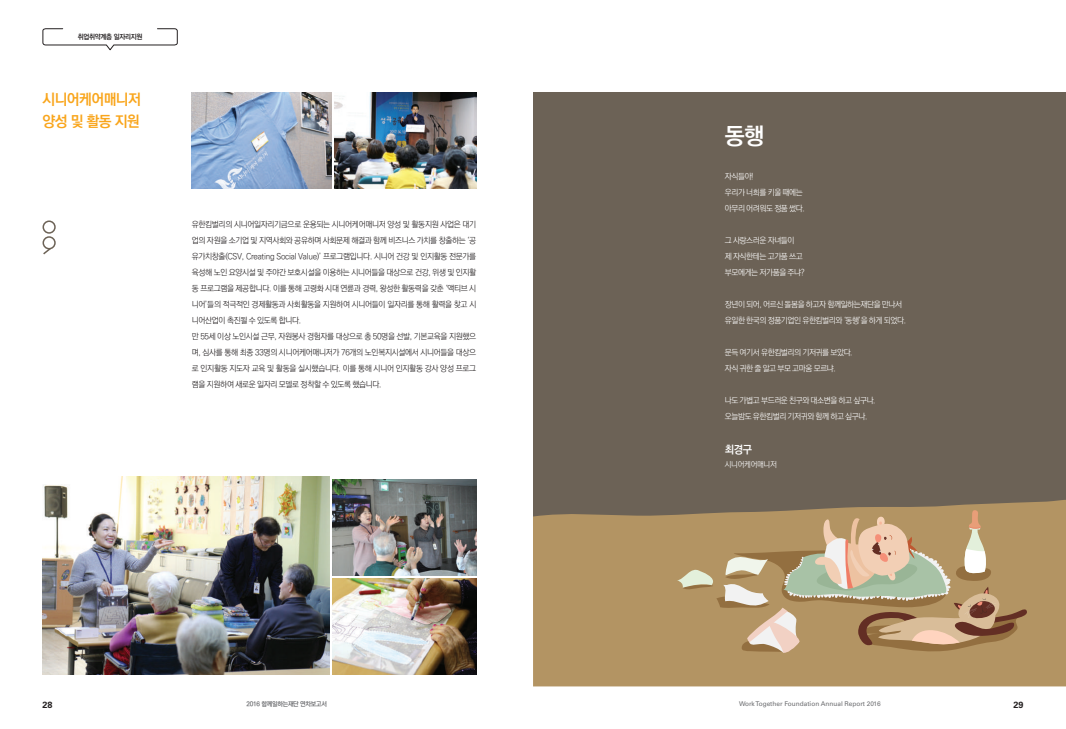
<style>
.page{position:relative;width:1066px;height:729px;background:#fff}
.page>*{position:absolute;margin:0;border:0;box-sizing:border-box;transform-origin:0 0}
.t1{font:700 23px "Ko Pub Dotum";color:#fff}
.t2{font:700 15px/22px "Ko Pub Dotum";letter-spacing:-.04em;color:#f9a51b}
.t3{font:700 11px "Ko Pub Dotum";color:#fff}
.t4{font:700 9px "Univers LT Std";color:#231f20}
.t5{font:300 8.3px/16px "Ko Pub Dotum";letter-spacing:-.04em;color:#231f20}
.t6{font:300 8.3px/16px "Ko Pub Dotum";letter-spacing:-.05em;color:#fff}
.t7{font:300 8px "Ko Pub Dotum";letter-spacing:-.04em;color:#fff}
.t8{font:700 7px "Ko Pub Dotum";letter-spacing:-.04em;color:#231f20}
.t9{font:6.5px "Univers LT Std";color:#6c6d70}
.t10{font:700 6.5px "Ko Pub Dotum";letter-spacing:-.04em;color:#6c6d70}
</style>
<div class="page">
<div style="left:533px;top:92px;width:533px;height:432px;background:#6c6256"></div>
<svg style="left:42px;top:28px;width:136px;height:23px"></svg>
<svg style="left:533px;top:500px;width:533px;height:186px;background:#ac8f61"></svg>
<svg style="left:677px;top:508px;width:354px;height:146px;background:#b89e77"></svg>
<div style="left:43px;top:236px;width:13px;height:13px;border:2px solid #6c6256;border-radius:50%"></div>
<svg style="left:43px;top:246px;width:9px;height:9px"></svg>
<div style="left:43px;top:220px;width:13px;height:14px;border:2px solid #6c6256;border-radius:50%"></div>
<img style="left:43px;top:476px;width:286px;height:198px">
<img style="left:332px;top:479px;width:144px;height:96px">
<img style="left:332px;top:578px;width:144px;height:96px">
<img style="left:192px;top:92px;width:139px;height:97px">
<img style="left:334px;top:92px;width:142px;height:97px">
<p class="t8" style="left:78px;top:33px;width:66px">취업취약계층 일자리지원</p>
<h2 class="t2" style="left:43px;top:89px;width:100px">시니어케어매니저 양성 및 활동 지원</h2>
<p class="t5" style="left:192px;top:217px;width:286px">유한킴벌리의 시니어일자리기금으로 운용되는 시니어케어매니저 양성 및 활동지원 사업은 대기 업의 자원을 소기업 및 지역사회와 공유하며 사회문제 해결과 함께 비즈니스 가치를 창출하는 ‘공 유가치창출(CSV, Creating Social Value)’ 프로그램입니다. 시니어 건강 및 인지활동 전문가를 육성해 노인 요양시설 및 주야간 보호시설을 이용하는 시니어들을 대상으로 건강, 위생 및 인지활 동 프로그램을 제공합니다. 이를 통해 고령화 시대 연륜과 경력, 왕성한 활동력을 갖춘 ‘액티브 시 니어’들의 적극적인 경제활동과 사회활동을 지원하여 시니어들이 일자리를 통해 활력을 찾고 시 니어산업이 촉진될 수 있도록 합니다.<br>만 55세 이상 노인시설 근무, 자원봉사 경험자를 대상으로 총 50명을 선발, 기본교육을 지원했으 며, 심사를 통해 최종 33명의 시니어케어매니저가 76개의 노인복지시설에서 시니어들을 대상으 로 인지활동 지도자 교육 및 활동을 실시했습니다. 이를 통해 시니어 인지활동 강사 양성 프로그 램을 지원하여 새로운 일자리 모델로 정착할 수 있도록 했습니다.</p>
<h1 class="t1" style="left:725px;top:124px;width:41px">동행</h1>
<p class="t6" style="left:725px;top:169px;width:81px">자식들아!<br>우리가 너희를 키울 때에는 아무리 어려워도 정품 썼다.</p>
<p class="t6" style="left:725px;top:233px;width:81px">그 사랑스러운 자녀들이<br>제 자식한테는 고가품 쓰고 부모에게는 저가품을 주냐?</p>
<p class="t6" style="left:725px;top:297px;width:183px">장년이 되어, 어르신 돌봄을 하고자 함께일하는재단을 만나서 유일한 한국의 정품기업인 유한킴벌리와 ‘동행’을 하게 되었다.</p>
<p class="t6" style="left:725px;top:345px;width:129px">문득 여기서 유한킴벌리의 기저귀를 보았다. 자식 귀한 줄 알고 부모 고마움 모르냐.</p>
<p class="t6" style="left:725px;top:393px;width:152px">나도 가볍고 부드러운 친구와 대소변을 하고 싶구나. 오늘밤도 유한킴벌리 기저귀와 함께 하고 싶구나.</p>
<h3 class="t3" style="left:725px;top:444px;width:29px">최경구</h3>
<p class="t7" style="left:725px;top:460px;width:53px">시니어케어매니저</p>
<p class="t4" style="left:43px;top:699px;width:12px">28</p>
<p class="t10" style="left:247px;top:700px;width:82px">2016 함께일하는재단 연차보고서</p>
<p class="t9" style="left:739px;top:699px;width:143px">Work Together Foundation Annual Report 2016</p>
<p class="t4" style="left:1013px;top:699px;width:12px">29</p>
</div>
